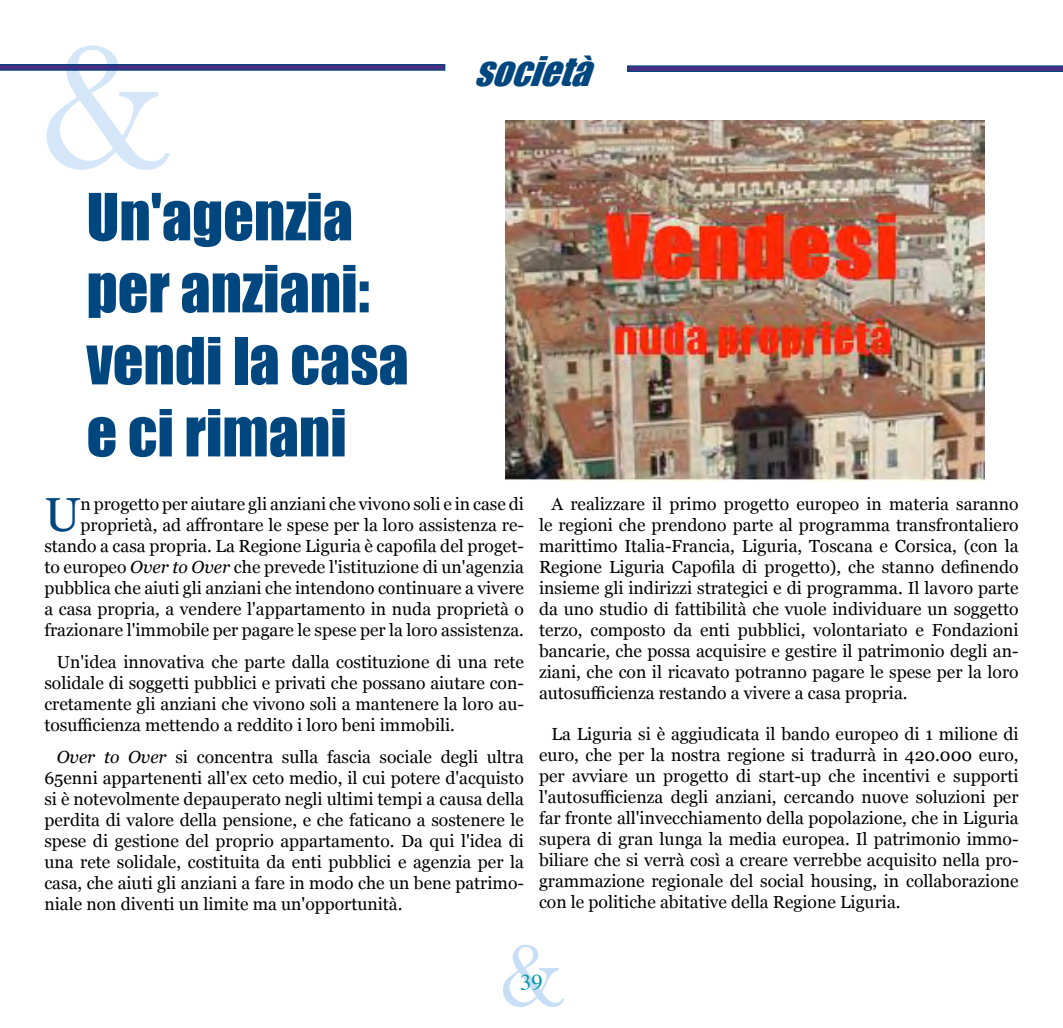
<style>
.page{position:relative;width:1063px;height:1028px;background:#fff}
.page>*{position:absolute;margin:0;border:0;box-sizing:border-box;transform-origin:0 0}
.t1{font:187.5px "Baskerville";color:#006fd7}
.t2{font:93.75px "Baskerville";color:#006fd7}
.t3{font:60px/72px "Impact";color:#00467f}
.t4{font:47.75px "Georgia";color:#00467f}
.t5{font:italic 37.5px "Impact";color:#00467f}
.t6{font:22.5px "Times";color:#0096a4}
.t7{font:17.5px/21px "Georgia";color:#000;text-align:justify}
.s1{font-style:italic}
</style>
<div class="page">
<svg style="left:0;top:64px;width:445px;height:7px;background:#383c86"></svg>
<svg style="left:627px;top:65px;width:436px;height:7px;background:#3b4088"></svg>
<img style="left:505px;top:120px;width:480px;height:360px">
<h1 class="t1" style="left:38px;top:-4px;width:132px">&amp;</h1>
<h3 class="t3" style="left:87px;top:179px;width:324px">Un'agenzia per anziani: vendi la casa e ci rimani</h3>
<h3 class="t5" style="left:474px;top:42px;width:136px">SOCIETÀ</h3>
<p class="t7" style="left:44px;top:492px;width:481px;text-align:right">n progetto per aiutare gli anziani che vivono soli e in case di proprietà, ad affrontare le spese per la loro assistenza re&shy;stando a casa propria. La Regione Liguria è capofila del proget&shy;to europeo <span class="s1">Over to Over</span> che prevede l'istituzione di un'agenzia pubblica che aiuti gli anziani che intendono continuare a vivere a casa propria, a vendere l'appartamento in nuda proprietà o frazionare l'immobile per pagare le spese per la loro assistenza.</p>
<p class="t7" style="left:44px;top:650px;width:481px;text-indent:12px">Un'idea innovativa che parte dalla costituzione di una rete solidale di soggetti pubblici e privati che possano aiutare con&shy;cretamente gli anziani che vivono soli a mantenere la loro au&shy;tosufficienza mettendo a reddito i loro beni immobili.</p>
<p class="t7" style="left:44px;top:746px;width:481px;text-indent:12px"><span class="s1">Over to Over</span> si concentra sulla fascia sociale degli ultra 65enni appartenenti all'ex ceto medio, il cui potere d'acquisto si è notevolmente depauperato negli ultimi tempi a causa della perdita di valore della pensione, e che faticano a sostenere le spese di gestione del proprio appartamento. Da qui l'idea di una rete solidale, costituita da enti pubblici e agenzia per la casa, che aiuti gli anziani a fare in modo che un bene patrimo&shy;niale non diventi un limite ma un'opportunità.</p>
<h3 class="t4" style="left:44px;top:479px;width:38px">U</h3>
<p class="t7" style="left:539px;top:492px;width:481px;text-indent:12px">A realizzare il primo progetto europeo in materia saranno le regioni che prendono parte al programma transfrontaliero marittimo Italia-Francia, Liguria, Toscana e Corsica, (con la Regione Liguria Capofila di progetto), che stanno definendo insieme gli indirizzi strategici e di programma. Il lavoro parte da uno studio di fattibilità che vuole individuare un soggetto terzo, composto da enti pubblici, volontariato e Fondazioni bancarie, che possa acquisire e gestire il patrimonio degli an&shy;ziani, che con il ricavato potranno pagare le spese per la loro autosufficienza restando a vivere a casa propria.</p>
<p class="t7" style="left:539px;top:722px;width:481px;text-indent:12px">La Liguria si è aggiudicata il bando europeo di 1 milione di euro, che per la nostra regione si tradurrà in 420.000 euro, per avviare un progetto di start-up che incentivi e supporti l'autosufficienza degli anziani, cercando nuove soluzioni per far fronte all'invecchiamento della popolazione, che in Liguria supera di gran lunga la media europea. Il patrimonio immo&shy;biliare che si verrà così a creare verrebbe acquisito nella pro&shy;grammazione regionale del social housing, in collaborazione con le politiche abitative della Regione Liguria.</p>
<h2 class="t2" style="left:499px;top:920px;width:67px">&amp;</h2>
<p class="t6" style="left:520px;top:961px;width:24px">39</p>
</div>
